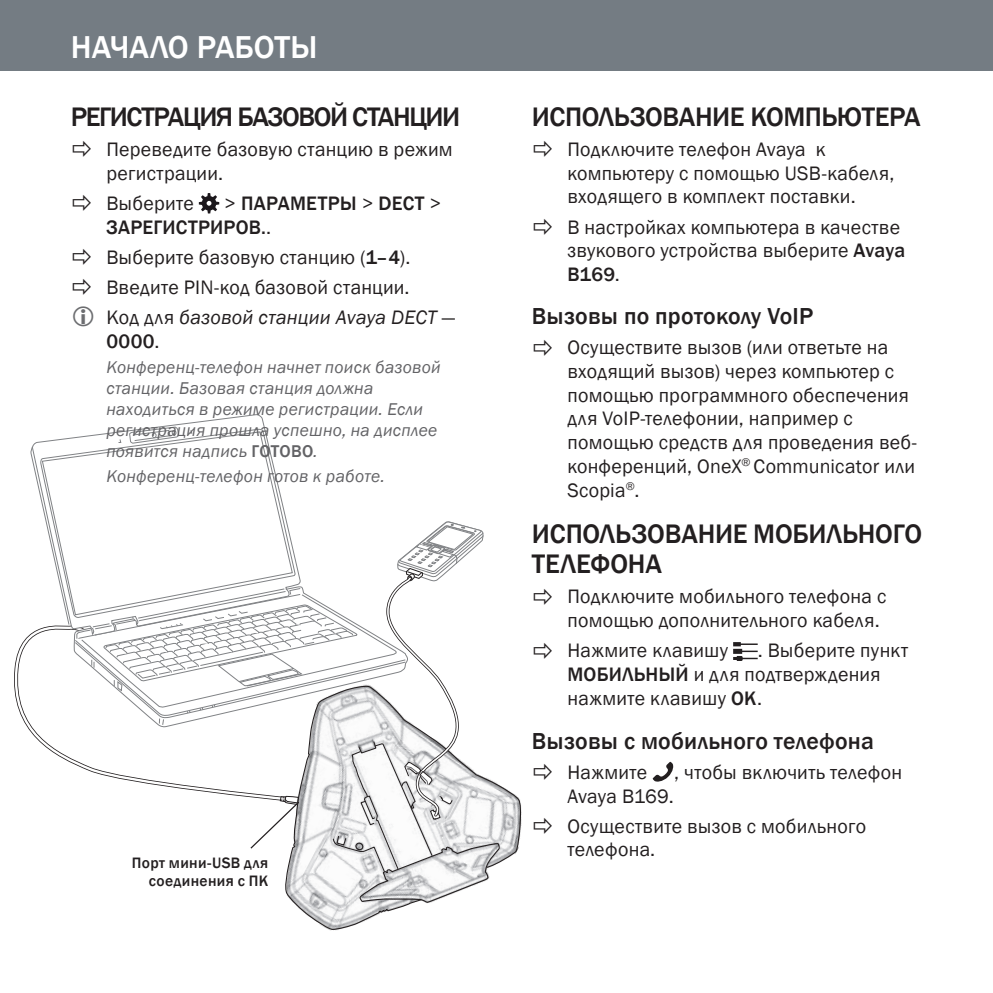
<style>
.page{position:relative;width:993px;height:993px;background:#fff}
.page>*{position:absolute;margin:0;border:0;box-sizing:border-box;transform-origin:0 0}
.Rubrik_1{font:500 32.5px "Franklin Gothic";color:#fff}
.Rubrik_2{font:500 27.5px/30px "Franklin Gothic";letter-spacing:-.02em;color:#231f20}
.Rubrik_2-2{font:500 27.5px "Franklin Gothic";letter-spacing:-.05em;color:#231f20}
.Rubrik_3{font:500 23.75px "Franklin Gothic";letter-spacing:.01em;color:#231f20}
.Bröd_ih{font:20px/23.8px "Franklin Gothic";letter-spacing:.015em;color:#231f20}
.Bröd_ih-2{font:italic 20px/23.8px "Franklin Gothic";letter-spacing:.01em;color:#231f20}
.Bröd_ih-3{font:500 20px/23.8px "Franklin Gothic";letter-spacing:.015em;color:#231f20}
.Bröd_ih-4{font:20px "Franklin Gothic";letter-spacing:-.005em;color:#231f20}
.Bröd_i_kommentar{font:italic 17.5px/20.8px "Franklin Gothic";letter-spacing:.02em;color:#636366}
.Bildtext{font:500 15.5px/18.5px "Franklin Gothic";letter-spacing:.025em;color:#231f20;text-align:right}
.s1{font-weight:400}
.s2{font-weight:500}
.s3{font-style:normal}
.s4{font-weight:500;font-style:normal}
</style>
<div class="page">
<div style="left:0;top:0;width:992px;height:71px;background:#747c83"></div>
<svg style="left:14px;top:634px;width:16px;height:97px"></svg>
<svg style="left:294px;top:790px;width:227px;height:140px"></svg>
<svg style="left:30px;top:427px;width:478px;height:476px"></svg>
<svg style="left:733px;top:642px;width:24px;height:18px"></svg>
<svg style="left:652px;top:761px;width:22px;height:21px"></svg>
<svg style="left:199px;top:193px;width:20px;height:20px"></svg>
<p class="Rubrik_1" style="left:71px;top:27px;width:248px">НАЧАЛО РАБОТЫ</p>
<p class="Rubrik_2-2" style="left:71px;top:99px;width:390px">РЕГИСТРАЦИЯ БАЗОВОЙ СТАНЦИИ</p>
<p class="Bröd_ih" style="left:106px;top:138px;width:348px">Переведите базовую станцию в режим регистрации.</p>
<p class="Bröd_ih" style="left:106px;top:191px;width:89px">Выберите</p>
<p class="Bröd_ih-3" style="left:106px;top:191px;width:336px;text-indent:118px"><span class="s1">&gt;</span> ПАРАМЕТРЫ <span class="s1">&gt;</span> DECT <span class="s1">&gt;<br></span>ЗАРЕГИСТРИРОВ.<span class="s1">.</span></p>
<p class="Bröd_ih" style="left:106px;top:245px;width:305px">Выберите базовую станцию (<span class="s2">1–4</span>).</p>
<p class="Bröd_ih" style="left:106px;top:275px;width:304px">Введите PIN-код базовой станции.</p>
<p class="Bröd_ih-2" style="left:106px;top:306px;width:350px"><span class="s3">Код для</span> базовой станции Avaya DECT <span class="s3">—<br></span><span class="s4">0000</span><span class="s3">.</span></p>
<p class="Bröd_i_kommentar" style="left:106px;top:357px;width:336px">Конференц-телефон начнет поиск базовой станции. Базовая станция должна находиться в режиме регистрации. Если регистрация прошла успешно, на дисплее появится надпись <span class="s4">ГОТОВО</span>.</p>
<p class="Bröd_i_kommentar" style="left:106px;top:466px;width:280px">Конференц-телефон готов к работе.</p>
<p class="Bildtext" style="left:132px;top:853px;width:138px">Порт мини-USB для соединения с ПК</p>
<p class="Rubrik_2" style="left:531px;top:102px;width:390px">ИСПОЛЬЗОВАНИЕ КОМПЬЮТЕРА</p>
<p class="Bröd_ih" style="left:567px;top:138px;width:328px">Подключите телефон Avaya к компьютеру с помощью USB-кабеля, входящего в комплект поставки.</p>
<p class="Bröd_ih" style="left:567px;top:215px;width:339px">В настройках компьютера в качестве звукового устройства выберите <span class="s2">Avaya<br>B169</span>.</p>
<p class="Rubrik_3" style="left:531px;top:301px;width:283px">Вызовы по протоколу VoIP</p>
<p class="Bröd_ih" style="left:567px;top:336px;width:351px">Осуществите вызов (или ответьте на входящий вызов) через компьютер с помощью программного обеспечения для VoIP-телефонии, например с помощью средств для проведения веб&shy;конференций, OneX<sup>®</sup> Communicator или<br>Scopia<sup>®</sup>.</p>
<p class="Rubrik_2" style="left:531px;top:519px;width:391px">ИСПОЛЬЗОВАНИЕ МОБИЛЬНОГО<br>ТЕЛЕФОНА</p>
<p class="Bröd_ih" style="left:567px;top:585px;width:320px">Подключите мобильного телефона с помощью дополнительного кабеля.</p>
<p class="Bröd_ih" style="left:567px;top:639px;width:162px">Нажмите клавишу</p>
<p class="Bröd_ih" style="left:567px;top:639px;width:342px;text-indent:190px">. Выберите пункт<br><span class="s2">МОБИЛЬНЫЙ</span> и для подтверждения нажмите клавишу <span class="s2">OK</span>.</p>
<p class="Rubrik_3" style="left:531px;top:725px;width:343px">Вызовы с мобильного телефона</p>
<p class="Bröd_ih" style="left:567px;top:760px;width:81px">Нажмите</p>
<p class="Bröd_ih" style="left:674px;top:760px;width:229px">, чтобы включить телефон</p>
<p class="Bröd_ih-4" style="left:567px;top:783px;width:108px">Avaya B169.</p>
<p class="Bröd_ih" style="left:567px;top:814px;width:300px">Осуществите вызов с мобильного телефона.</p>
</div>
